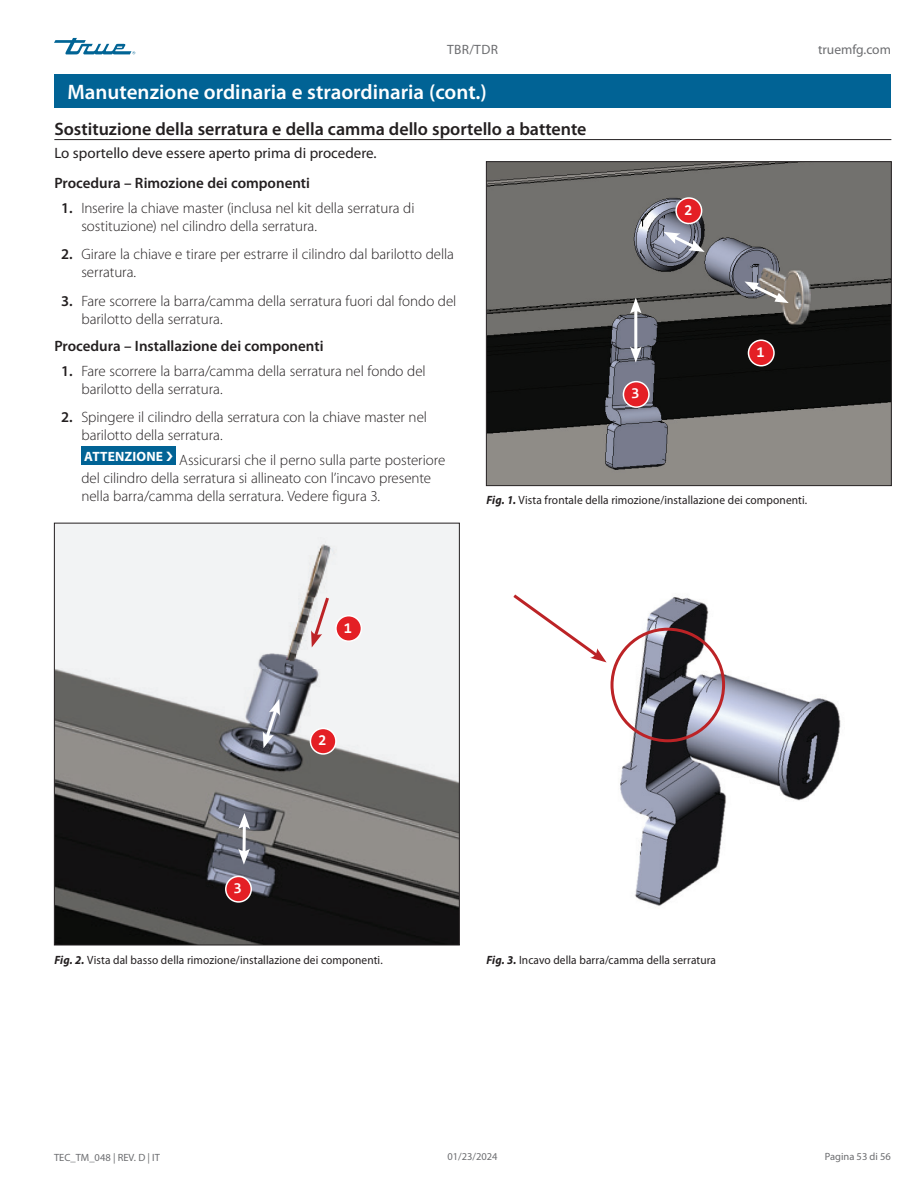
<style>
.page{position:relative;width:918px;height:1188px;background:#fff}
.page>*{position:absolute;margin:0;border:0;box-sizing:border-box;transform-origin:0 0}
.Title_bar_Page_header{font:600 21px "Myriad Pro";color:#fff}
.Subhead_underscore_H1{font:600 18px "Myriad Pro";color:#231f20}
.Body_Text_indent_NOTICE{font:300 15px/18px "Myriad Pro";letter-spacing:-.005em;color:#231f20}
.Subhead_NO_underscore_H2{font:600 15px "Myriad Pro";color:#231f20}
.Note_no_indent{font:15px "Myriad Pro";color:#231f20}
.Body_Text_light_Normal{font:700 15px "Consolas";color:#fff}
.t1{font:13.5px "Myriad Pro";color:#6c6d70}
.Table_text{font:700 13.5px "Myriad Pro";letter-spacing:.01em;color:#fff}
.Caption_FIG_Regular{font:12px "Myriad Pro";letter-spacing:.01em;color:#231f20;scale:.95 1}
.t2{font:10.5px "Myriad Pro";color:#6c6d70}
.s1{font-weight:600}
.s2{font-weight:700;font-style:italic}
</style>
<div class="page">
<svg style="left:54px;top:38px;width:81px;height:16px"></svg>
<div style="left:54px;top:74px;width:837px;height:34px;background:#016395"></div>
<hr style="left:54px;top:139px;width:837px;height:1px;background:#231f20">
<div style="left:81px;top:447px;width:95px;height:18px;background:#016395"></div>
<img style="left:488px;top:163px;width:402px;height:321px">
<img style="left:754px;top:253px;width:65px;height:80px">
<div style="left:486px;top:161px;width:406px;height:325px;border:1px solid #231f20"></div>
<hr style="left:634px;top:308px;width:3px;height:44px;background:#fff">
<svg style="left:630px;top:298px;width:12px;height:16px"></svg>
<svg style="left:630px;top:346px;width:12px;height:17px"></svg>
<svg style="left:663px;top:232px;width:42px;height:20px"></svg>
<svg style="left:744px;top:282px;width:45px;height:21px"></svg>
<div style="left:54px;top:523px;width:405px;height:422px;background:#f2f3f4"></div>
<img style="left:56px;top:668px;width:402px;height:275px">
<img style="left:258px;top:544px;width:83px;height:124px">
<hr style="left:243px;top:823px;width:3px;height:31px;background:#fff">
<svg style="left:238px;top:848px;width:12px;height:17px"></svg>
<svg style="left:238px;top:813px;width:12px;height:16px"></svg>
<svg style="left:263px;top:699px;width:17px;height:49px"></svg>
<svg style="left:311px;top:594px;width:20px;height:53px"></svg>
<img style="left:605px;top:596px;width:236px;height:310px">
<div style="left:611px;top:628px;width:114px;height:114px;border:3px solid #bc2326;border-radius:50%"></div>
<svg style="left:513px;top:594px;width:94px;height:68px"></svg>
<div style="left:748px;top:340px;width:26px;height:26px;background:#e41f25;border-radius:50%"></div>
<div style="left:748px;top:339px;width:27px;height:27px;border:2px solid #fff;border-radius:50%"></div>
<div style="left:336px;top:616px;width:25px;height:25px;background:#e41f25;border-radius:50%"></div>
<div style="left:335px;top:615px;width:27px;height:27px;border:2px solid #fff;border-radius:50%"></div>
<div style="left:623px;top:382px;width:26px;height:25px;background:#e41f25;border-radius:50%"></div>
<div style="left:623px;top:381px;width:27px;height:27px;border:2px solid #fff;border-radius:50%"></div>
<div style="left:226px;top:876px;width:25px;height:26px;background:#e41f25;border-radius:50%"></div>
<div style="left:225px;top:876px;width:27px;height:27px;border:2px solid #fff;border-radius:50%"></div>
<div style="left:676px;top:198px;width:26px;height:26px;background:#e41f25;border-radius:50%"></div>
<div style="left:675px;top:197px;width:27px;height:27px;border:2px solid #fff;border-radius:50%"></div>
<div style="left:310px;top:728px;width:26px;height:26px;background:#e41f25;border-radius:50%"></div>
<div style="left:310px;top:728px;width:27px;height:27px;border:2px solid #fff;border-radius:50%"></div>
<p class="t1" style="left:447px;top:42px;width:52px">TBR/TDR</p>
<p class="Title_bar_Page_header" style="left:68px;top:80px;width:421px">Manutenzione ordinaria e straordinaria (cont.)</p>
<p class="Subhead_underscore_H1" style="left:54px;top:119px;width:534px">Sostituzione della serratura e della camma dello sportello a battente</p>
<p class="Note_no_indent" style="left:54px;top:143px;width:324px">Lo sportello deve essere aperto prima di procedere.</p>
<p class="Subhead_NO_underscore_H2" style="left:54px;top:175px;width:257px">Procedura – Rimozione dei componenti</p>
<p class="Body_Text_indent_NOTICE" style="left:81px;top:199px;width:335px;text-indent:-20px"><span class="s1">1.</span> Inserire la chiave master (inclusa nel kit della serratura di sostituzione) nel cilindro della serratura.</p>
<p class="Body_Text_indent_NOTICE" style="left:81px;top:246px;width:374px;text-indent:-20px"><span class="s1">2.</span> Girare la chiave e tirare per estrarre il cilindro dal barilotto della serratura.</p>
<p class="Body_Text_indent_NOTICE" style="left:81px;top:292px;width:377px;text-indent:-20px"><span class="s1">3.</span> Fare scorrere la barra/camma della serratura fuori dal fondo del barilotto della serratura.</p>
<p class="Subhead_NO_underscore_H2" style="left:54px;top:338px;width:271px">Procedura – Installazione dei componenti</p>
<p class="Body_Text_indent_NOTICE" style="left:81px;top:362px;width:346px;text-indent:-20px"><span class="s1">1.</span> Fare scorrere la barra/camma della serratura nel fondo del barilotto della serratura.</p>
<p class="Body_Text_indent_NOTICE" style="left:81px;top:408px;width:347px;text-indent:-20px"><span class="s1">2.</span> Spingere il cilindro della serratura con la chiave master nel barilotto della serratura.</p>
<p class="Table_text" style="left:84px;top:449px;width:80px">ATTENZIONE</p>
<p class="Body_Text_light_Normal" style="left:684px;top:200px;width:10px">2</p>
<p class="Body_Text_light_Normal" style="left:756px;top:343px;width:10px">1</p>
<p class="Body_Text_light_Normal" style="left:631px;top:384px;width:10px">3</p>
<p class="Body_Text_indent_NOTICE" style="left:81px;top:451px;width:365px;text-indent:98px">Assicurarsi che il perno sulla parte posteriore del cilindro della serratura si allineato con l’incavo presente nella barra/camma della serratura. Vedere figura 3.</p>
<p class="Caption_FIG_Regular" style="left:486px;top:493px;width:339px"><span class="s2">Fig. 1.</span> Vista frontale della rimozione/installazione dei componenti.</p>
<p class="t1" style="left:818px;top:42px;width:74px">truemfg.com</p>
<p class="Body_Text_light_Normal" style="left:344px;top:618px;width:10px">1</p>
<p class="Body_Text_light_Normal" style="left:318px;top:731px;width:10px">2</p>
<p class="Body_Text_light_Normal" style="left:234px;top:879px;width:10px">3</p>
<p class="Caption_FIG_Regular" style="left:54px;top:952px;width:347px"><span class="s2">Fig. 2.</span> Vista dal basso della rimozione/installazione dei componenti.</p>
<p class="Caption_FIG_Regular" style="left:486px;top:952px;width:243px"><span class="s2">Fig. 3.</span> Incavo della barra/camma della serratura</p>
<p class="t2" style="left:54px;top:1151px;width:108px">TEC_TM_048 | REV. D | IT</p>
<p class="t2" style="left:447px;top:1150px;width:52px">01/23/2024</p>
<p class="t2" style="left:825px;top:1150px;width:68px">Pagina 53 di 56</p>
</div>
